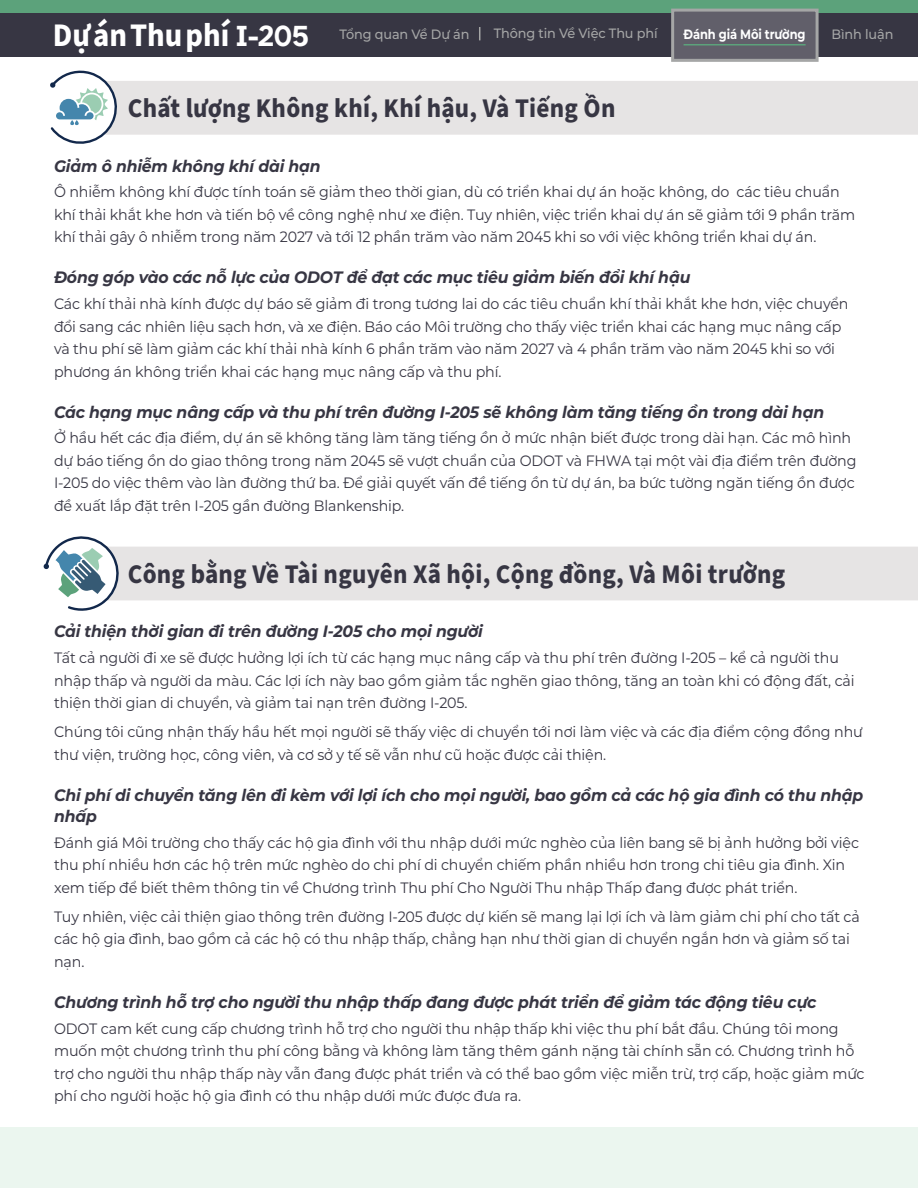
<style>
.page{position:relative;width:918px;height:1188px;background:#fff}
.page>*{position:absolute;margin:0;border:0;box-sizing:border-box;transform-origin:0 0}
.t1{font:700 33px "Source Sans Pro";color:#fff;scale:.93 1}
.t2{font:700 27px "Source Sans Pro";letter-spacing:.01em;color:#373643;scale:.93 1}
.t3{font:italic 700 16.5px/21px "Montserrat";letter-spacing:-.01em;color:#373643;scale:.95 1}
.Body{font:15px/22.5px "Montserrat";letter-spacing:-.01em;color:#373643;scale:.95 1}
.t4{font:500 13.5px "Montserrat";letter-spacing:-.01em;color:#a5a6a6;scale:.95 1}
.t5{font:700 13.5px "Montserrat";letter-spacing:-.01em;color:#fff;scale:.85 1}
.s1{font-family:"Atkinson Hyperlegible";font-size:30px}
</style>
<div class="page">
<div style="left:0;top:1127px;width:918px;height:61px;background:#ebf6ef"></div>
<div style="left:0;top:0;width:918px;height:57px;background:#5ca27b"></div>
<div style="left:0;top:13px;width:918px;height:43px;background:#373643"></div>
<svg style="left:670px;top:8px;width:150px;height:54px"></svg>
<hr style="left:684px;top:44px;width:122px;height:2px;background:#5ca27b">
<svg style="left:479px;top:27px;width:1px;height:13px"></svg>
<div style="left:124px;top:547px;width:794px;height:53px;background:#e6e4e4"></div>
<svg style="left:43px;top:536px;width:81px;height:75px"></svg>
<div style="left:121px;top:81px;width:797px;height:54px;background:#e6e4e4"></div>
<svg style="left:50px;top:70px;width:71px;height:74px"></svg>
<h1 class="t1" style="left:53px;top:12px;width:277px">Dự án Thu phí <span class="s1">I-2O5</span></h1>
<p class="t4" style="left:340px;top:25px;width:138px">Tổng quan Về Dự án</p>
<p class="t5" style="left:684px;top:24px;width:145px">Đánh giá Môi trường</p>
<p class="t4" style="left:832px;top:25px;width:67px">Bình luận</p>
<p class="t4" style="left:494px;top:24px;width:174px">Thông tin Về Việc Thu phí</p>
<p class="t2" style="left:128px;top:89px;width:526px">Chất lượng Không khí, Khí hậu, Và Tiếng Ồn</p>
<h4 class="t3" style="left:54px;top:154px;width:282px">Giảm ô nhiễm không khí dài hạn</h4>
<p class="Body" style="left:54px;top:180px;width:845px">Ô nhiễm không khí được tính toán sẽ giảm theo thời gian, dù có triển khai dự án hoặc không, do các tiêu chuẩn khí thải khắt khe hơn và tiến bộ về công nghệ như xe điện. Tuy nhiên, việc triển khai dự án sẽ giảm tới 9 phần trăm khí thải gây ô nhiễm trong năm 2027 và tới 12 phần trăm vào năm 2045 khi so với việc không triển khai dự án.</p>
<h4 class="t3" style="left:54px;top:266px;width:671px">Đóng góp vào các nỗ lực của ODOT để đạt các mục tiêu giảm biến đổi khí hậu</h4>
<p class="Body" style="left:54px;top:292px;width:838px">Các khí thải nhà kính được dự báo sẽ giảm đi trong tương lai do các tiêu chuẩn khí thải khắt khe hơn, việc chuyển đổi sang các nhiên liệu sạch hơn, và xe điện. Báo cáo Môi trường cho thấy việc triển khai các hạng mục nâng cấp và thu phí sẽ làm giảm các khí thải nhà kính 6 phần trăm vào năm 2027 và 4 phần trăm vào năm 2045 khi so với phương án không triển khai các hạng mục nâng cấp và thu phí.</p>
<h4 class="t3" style="left:54px;top:400px;width:812px">Các hạng mục nâng cấp và thu phí trên đường I-205 sẽ không làm tăng tiếng ồn trong dài hạn</h4>
<p class="Body" style="left:54px;top:426px;width:846px">Ở hầu hết các địa điểm, dự án sẽ không tăng làm tăng tiếng ồn ở mức nhận biết được trong dài hạn. Các mô hình dự báo tiếng ồn do giao thông trong năm 2045 sẽ vượt chuẩn của ODOT và FHWA tại một vài địa điểm trên đường I-205 do việc thêm vào làn đường thứ ba. Để giải quyết vấn đề tiếng ồn từ dự án, ba bức tường ngăn tiếng ồn được đề xuất lắp đặt trên I-205 gần đường Blankenship.</p>
<p class="t2" style="left:128px;top:556px;width:709px">Công bằng Về Tài nguyên Xã hội, Cộng đồng, Và Môi trường</p>
<h4 class="t3" style="left:54px;top:620px;width:453px">Cải thiện thời gian đi trên đường I-205 cho mọi người</h4>
<p class="Body" style="left:54px;top:646px;width:844px">Tất cả người đi xe sẽ được hưởng lợi ích từ các hạng mục nâng cấp và thu phí trên đường I-205 – kể cả người thu nhập thấp và người da màu. Các lợi ích này bao gồm giảm tắc nghẽn giao thông, tăng an toàn khi có động đất, cải thiện thời gian di chuyển, và giảm tai nạn trên đường I-205.</p>
<p class="Body" style="left:54px;top:720px;width:853px">Chúng tôi cũng nhận thấy hầu hết mọi người sẽ thấy việc di chuyển tới nơi làm việc và các địa điểm cộng đồng như thư viện, trường học, công viên, và cơ sở y tế sẽ vẫn như cũ hoặc được cải thiện.</p>
<h4 class="t3" style="left:54px;top:784px;width:853px">Chi phí di chuyển tăng lên đi kèm với lợi ích cho mọi người, bao gồm cả các hộ gia đình có thu nhập nhấp</h4>
<p class="Body" style="left:54px;top:831px;width:849px">Đánh giá Môi trường cho thấy các hộ gia đình với thu nhập dưới mức nghèo của liên bang sẽ bị ảnh hưởng bởi việc thu phí nhiều hơn các hộ trên mức nghèo do chi phí di chuyển chiếm phần nhiều hơn trong chi tiêu gia đình. Xin xem tiếp để biết thêm thông tin về Chương trình Thu phí Cho Người Thu nhập Thấp đang được phát triển.</p>
<p class="Body" style="left:54px;top:905px;width:850px">Tuy nhiên, việc cải thiện giao thông trên đường I-205 được dự kiến sẽ mang lại lợi ích và làm giảm chi phí cho tất cả các hộ gia đình, bao gồm cả các hộ có thu nhập thấp, chẳng hạn như thời gian di chuyển ngắn hơn và giảm số tai nạn.</p>
<h4 class="t3" style="left:54px;top:991px;width:804px">Chương trình hỗ trợ cho người thu nhập thấp đang được phát triển để giảm tác động tiêu cực</h4>
<p class="Body" style="left:54px;top:1016px;width:855px">ODOT cam kết cung cấp chương trình hỗ trợ cho người thu nhập thấp khi việc thu phí bắt đầu. Chúng tôi mong muốn một chương trình thu phí công bằng và không làm tăng thêm gánh nặng tài chính sẵn có. Chương trình hỗ trợ cho người thu nhập thấp này vẫn đang được phát triển và có thể bao gồm việc miễn trừ, trợ cấp, hoặc giảm mức phí cho người hoặc hộ gia đình có thu nhập dưới mức được đưa ra.</p>
</div>
